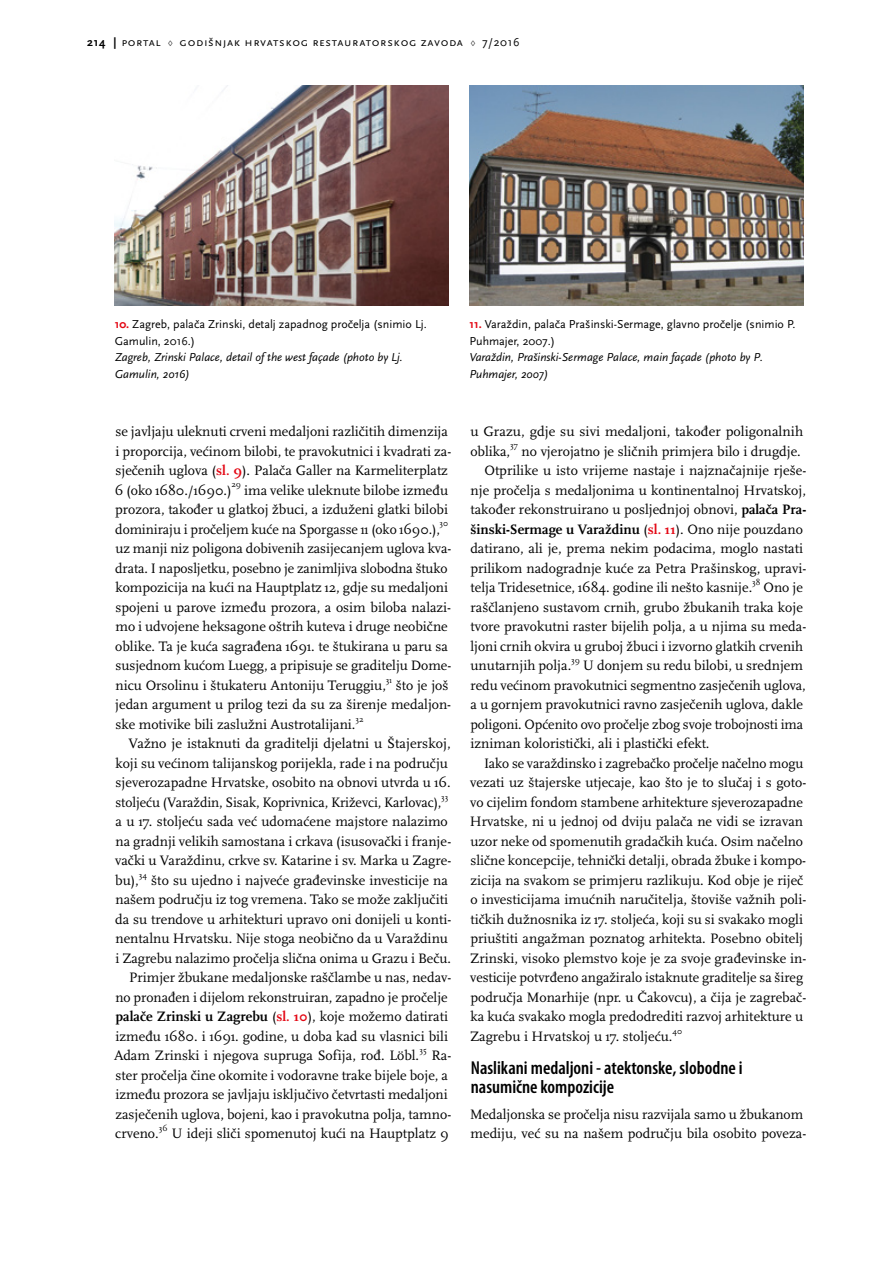
<style>
.page{position:relative;width:893px;height:1263px;background:#fff}
.page>*{position:absolute;margin:0;border:0;box-sizing:border-box;transform-origin:0 0}
.t1{font:600 condensed 18.75px/19.5px "Myriad Pro";color:#000}
.t2{font:14.25px/19.5px "Scala Pro";color:#000}
.t3{font:700 14.25px "Scala Pro";color:#000}
.t4{font:12px/16.5px "Scala Sans Pro";color:#000}
.t5{font:italic 12px/16.5px "Scala Sans Pro";color:#000}
.t6{font:12px "Scala Sans Pro";letter-spacing:.05em;color:#000}
.t7{font:8.55px "Scala Pro";color:#000}
.s1{font-weight:700}
.s2{font-family:"Scala Pro"}
.s3{font-weight:700;color:#e30613}
.s4{font-weight:400}
.s5{color:#e30613}
</style>
<div class="page">
<img style="left:470px;top:85px;width:334px;height:220px">
<img style="left:115px;top:85px;width:334px;height:220px">
<p class="t6" style="left:87px;top:35px;width:434px"><span class="s1">214 |</span> portal <span class="s2">♢</span> Godišnjak Hrvatskog restauratorskog zavoda <span class="s2">♢</span> 7/2016</p>
<p class="t4" style="left:115px;top:316px;width:314px"><span class="s3">10.</span> Zagreb, palača Zrinski, detalj zapadnog pročelja (snimio Lj.<br>Gamulin, 2016.)</p>
<p class="t5" style="left:115px;top:349px;width:290px">Zagreb, Zrinski Palace, detail of the west façade (photo by Lj.<br>Gamulin, 2016)</p>
<p class="t2" style="left:115px;top:422px;width:338px">se javljaju uleknuti crveni medaljoni različitih dimenzija i proporcija, većinom bilobi, te pravokutnici i kvadrati za&shy;sječenih uglova (<span class="s3">sl. 9</span>). Palača Galler na Karmeliterplatz 6 (oko 1680./1690.)</p>
<p class="t7" style="left:231px;top:480px;width:11px">29</p>
<p class="t2" style="left:115px;top:480px;width:334px;text-align:justify;text-indent:129px">ima velike uleknute bilobe između prozora, također u glatkoj žbuci, a izduženi glatki bilobi dominiraju i pročeljem kuće na Sporgasse 11 (oko 1690.),</p>
<p class="t7" style="left:440px;top:519px;width:10px">30</p>
<p class="t2" style="left:115px;top:539px;width:337px">uz manji niz poligona dobivenih zasijecanjem uglova kva&shy;drata. I naposljetku, posebno je zanimljiva slobodna štuko kompozicija na kući na Hauptplatz 12, gdje su medaljoni spojeni u parove između prozora, a osim biloba nalazi&shy;mo i udvojene heksagone oštrih kuteva i druge neobične oblike. Ta je kuća sagrađena 1691. te štukirana u paru sa susjednom kućom Luegg, a pripisuje se graditelju Dome&shy;nicu Orsolinu i štukateru Antoniju Teruggiu,</p>
<p class="t7" style="left:386px;top:675px;width:8px">31</p>
<p class="t2" style="left:115px;top:675px;width:337px;text-indent:280px">što je još jedan argument u prilog tezi da su za širenje medaljon&shy;ske motivike bili zaslužni Austrotalijani.</p>
<p class="t7" style="left:355px;top:714px;width:10px">32</p>
<p class="t2" style="left:115px;top:734px;width:337px;text-indent:13px">Važno je istaknuti da graditelji djelatni u Štajerskoj, koji su većinom talijanskog porijekla, rade i na području sjeverozapadne Hrvatske, osobito na obnovi utvrda u 16. stoljeću (Varaždin, Sisak, Koprivnica, Križevci, Karlovac),</p>
<p class="t7" style="left:441px;top:792px;width:9px">33</p>
<p class="t2" style="left:115px;top:812px;width:338px">a u 17. stoljeću sada već udomaćene majstore nalazimo na gradnji velikih samostana i crkava (isusovački i franje&shy;vački u Varaždinu, crkve sv. Katarine i sv. Marka u Zagre&shy;bu),</p>
<p class="t7" style="left:139px;top:870px;width:10px">34</p>
<p class="t2" style="left:151px;top:870px;width:298px">što su ujedno i najveće građevinske investicije na</p>
<p class="t2" style="left:115px;top:890px;width:334px">našem području iz tog vremena. Tako se može zaključiti</p>
<p class="t2" style="left:115px;top:909px;width:337px">da su trendove u arhitekturi upravo oni donijeli u konti-</p>
<p class="t2" style="left:115px;top:929px;width:334px">nentalnu Hrvatsku. Nije stoga neobično da u Varaždinu</p>
<p class="t2" style="left:115px;top:948px;width:337px">i Zagrebu nalazimo pročelja slična onima u Grazu i Beču.</p>
<p class="t2" style="left:129px;top:968px;width:324px">Primjer žbukane medaljonske raščlambe u nas, nedav-</p>
<p class="t2" style="left:115px;top:987px;width:334px">no pronađen i dijelom rekonstruiran, zapadno je pročelje</p>
<p class="t3" style="left:116px;top:1008px;width:334px">palače Zrinski u Zagrebu <span class="s4">(</span><span class="s5">sl. 10</span><span class="s4">), koje možemo datirati</span></p>
<p class="t2" style="left:115px;top:1026px;width:334px">između 1680. i 1691. godine, u doba kad su vlasnici bili</p>
<p class="t2" style="left:114px;top:1046px;width:307px">Adam Zrinski i njegova supruga Sofija, rođ. Löbl.</p>
<p class="t7" style="left:419px;top:1045px;width:9px">35</p>
<p class="t2" style="left:115px;top:1046px;width:337px;text-indent:316px">Ra&shy;ster pročelja čine okomite i vodoravne trake bijele boje, a između prozora se javljaju isključivo četvrtasti medaljoni zasječenih uglova, bojeni, kao i pravokutna polja, tamno&shy;crveno.</p>
<p class="t7" style="left:159px;top:1123px;width:10px">36</p>
<p class="t2" style="left:172px;top:1124px;width:279px">U ideji sliči spomenutoj kući na Hauptplatz 9</p>
<p class="t4" style="left:469px;top:316px;width:327px"><span class="s3">11.</span> Varaždin, palača Prašinski-Sermage, glavno pročelje (snimio P.<br>Puhmajer, 2007.)</p>
<p class="t5" style="left:469px;top:349px;width:295px">Varaždin, Prašinski-Sermage Palace, main façade (photo by P.<br>Puhmajer, 2007)</p>
<p class="t2" style="left:470px;top:422px;width:334px">u Grazu, gdje su sivi medaljoni, također poligonalnih oblika,</p>
<p class="t7" style="left:510px;top:441px;width:9px">37</p>
<p class="t2" style="left:522px;top:441px;width:281px">no vjerojatno je sličnih primjera bilo i drugdje.</p>
<p class="t2" style="left:484px;top:461px;width:323px">Otprilike u isto vrijeme nastaje i najznačajnije rješe-</p>
<p class="t2" style="left:471px;top:480px;width:337px">nje pročelja s medaljonima u kontinentalnoj Hrvatskoj,</p>
<p class="t2" style="left:470px;top:500px;width:337px">također rekonstruirano u posljednjoj obnovi, <span class="s1">palača Pra-</span></p>
<p class="t3" style="left:470px;top:521px;width:334px">šinski-Sermage u Varaždinu <span class="s4">(</span><span class="s5">sl. 11</span><span class="s4">). Ono nije pouzdano</span></p>
<p class="t2" style="left:470px;top:539px;width:334px">datirano, ali je, prema nekim podacima, moglo nastati</p>
<p class="t2" style="left:470px;top:558px;width:337px">prilikom nadogradnje kuće za Petra Prašinskog, upravi-</p>
<p class="t2" style="left:470px;top:578px;width:283px">telja Tridesetnice, 1684. godine ili nešto kasnije.</p>
<p class="t7" style="left:752px;top:577px;width:10px">38</p>
<p class="t2" style="left:470px;top:578px;width:337px;text-indent:293px">Ono je raščlanjeno sustavom crnih, grubo žbukanih traka koje tvore pravokutni raster bijelih polja, a u njima su meda&shy;ljoni crnih okvira u gruboj žbuci i izvorno glatkih crvenih unutarnjih polja.</p>
<p class="t7" style="left:571px;top:655px;width:10px">39</p>
<p class="t2" style="left:470px;top:656px;width:337px;text-indent:113px">U donjem su redu bilobi, u srednjem redu većinom pravokutnici segmentno zasječenih uglova, a u gornjem pravokutnici ravno zasječenih uglova, dakle poligoni. Općenito ovo pročelje zbog svoje trobojnosti ima izniman koloristički, ali i plastički efekt.</p>
<p class="t2" style="left:470px;top:753px;width:338px;text-indent:14px">Iako se varaždinsko i zagrebačko pročelje načelno mogu vezati uz štajerske utjecaje, kao što je to slučaj i s goto&shy;vo cijelim fondom stambene arhitekture sjeverozapadne Hrvatske, ni u jednoj od dviju palača ne vidi se izravan uzor neke od spomenutih gradačkih kuća. Osim načelno slične koncepcije, tehnički detalji, obrada žbuke i kompo&shy;zicija na svakom se primjeru razlikuju. Kod obje je riječ o investicijama imućnih naručitelja, štoviše važnih poli&shy;tičkih dužnosnika iz 17. stoljeća, koji su si svakako mogli priuštiti angažman poznatog arhitekta. Posebno obitelj Zrinski, visoko plemstvo koje je za svoje građevinske in&shy;vesticije potvrđeno angažiralo istaknute graditelje sa šireg područja Monarhije (npr. u Čakovcu), a čija je zagrebač&shy;ka kuća svakako mogla predodrediti razvoj arhitekture u Zagrebu i Hrvatskoj u 17. stoljeću.</p>
<p class="t7" style="left:672px;top:1026px;width:11px">40</p>
<h1 class="t1" style="left:471px;top:1057px;width:273px">Naslikani medaljoni - atektonske, slobodne i nasumične kompozicije</h1>
<p class="t2" style="left:470px;top:1104px;width:338px">Medaljonska se pročelja nisu razvijala samo u žbukanom mediju, već su na našem području bila osobito poveza-</p>
</div>
